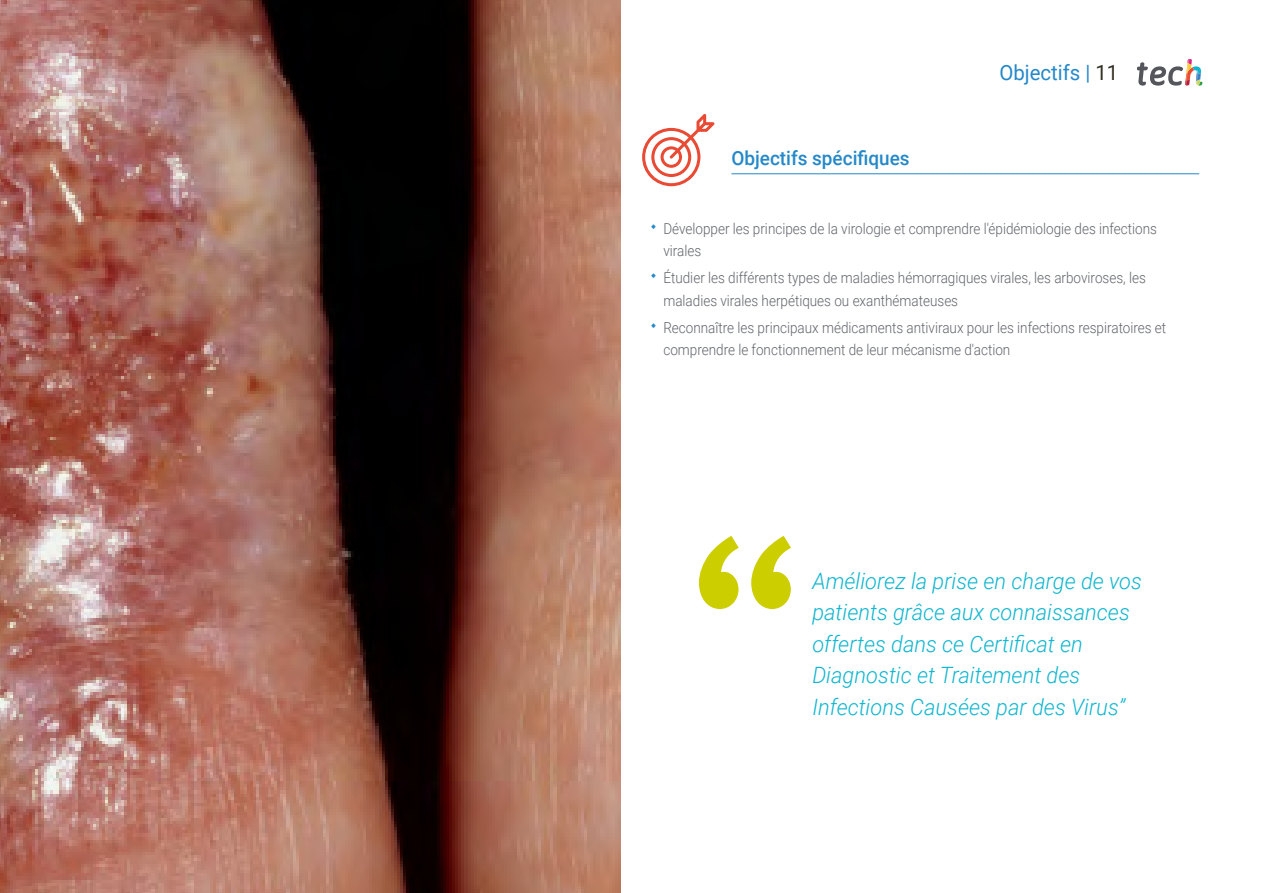
<style>
.page{position:relative;width:1263px;height:893px;background:#fff}
.page>*{position:absolute;margin:0;border:0;box-sizing:border-box;transform-origin:0 0}
.t1{font:italic 300 22.5px/31.5px "Roboto";color:#0fb6cf}
.t2{font:21px "Roboto";color:#2488c9}
.t3{font:500 19.5px "Roboto";color:#2488c9}
.t4{font:300 15px/22.5px "Roboto";color:#61646a;scale:.9 1}
.s1{color:#312e20}
</style>
<div class="page">
<svg style="left:642px;top:114px;width:72px;height:72px"></svg>
<hr style="left:731px;top:173px;width:468px;height:1px;background:#2488c9">
<svg style="left:1137px;top:59px;width:65px;height:27px"></svg>
<img style="left:0;top:0;width:621px;height:893px">
<svg style="left:699px;top:536px;width:92px;height:73px"></svg>
<h3 class="t3" style="left:731px;top:144px;width:180px">Objectifs spécifiques</h3>
<h2 class="t2" style="left:999px;top:57px;width:120px">Objectifs | <span class="s1">11</span></h2>
<p class="t4" style="left:663px;top:217px;width:550px">Développer les principes de la virologie et comprendre l'épidémiologie des infections virales</p>
<p class="t4" style="left:663px;top:266px;width:538px">Étudier les différents types de maladies hémorragiques virales, les arboviroses, les maladies virales herpétiques ou exanthémateuses</p>
<p class="t4" style="left:663px;top:315px;width:560px">Reconnaître les principaux médicaments antiviraux pour les infections respiratoires et comprendre le fonctionnement de leur mécanisme d'action</p>
<h1 class="t1" style="left:812px;top:564px;width:331px">Améliorez la prise en charge de vos patients grâce aux connaissances offertes dans ce Certificat en<br>Diagnostic et Traitement des<br>Infections Causées par des Virus”</h1>
</div>
